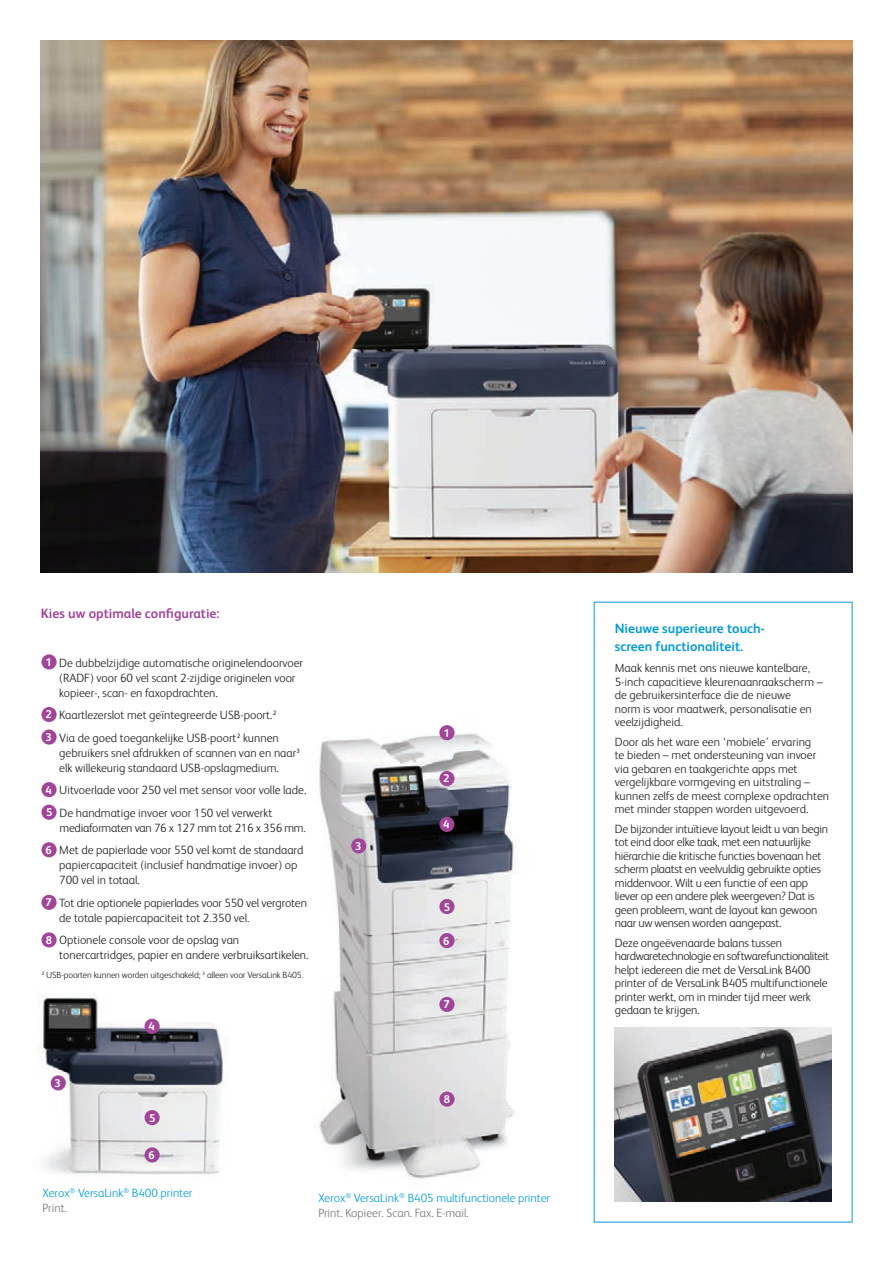
<style>
.page{position:relative;width:893px;height:1263px;background:#fff}
.page>*{position:absolute;margin:0;border:0;box-sizing:border-box;transform-origin:0 0}
.t1{font:700 13.5px/18px "Xerox Sans";color:#069bda}
.t2{font:700 13.5px "Xerox Sans";color:#a14599}
.t3{font:300 12px/13.5px "Xerox Sans";color:#231f20}
.t4{font:300 12px/13.5px "Xerox Sans";letter-spacing:-.02em;color:#231f20}
.t5{font:300 12px/15px "Xerox Sans";color:#069bda}
.t6{font:700 11.25px "Xerox Sans";color:#fff}
.t7{font:300 9px "Xerox Sans";letter-spacing:-.01em;color:#231f20}
.s1{font-weight:700;font-size:11.25px;color:#fff}
.s2{color:#76787b}
</style>
<div class="page">
<img style="left:38px;top:992px;width:188px;height:183px">
<div style="left:145px;top:1147px;width:15px;height:15px;background:#a14599;border-radius:50%"></div>
<div style="left:145px;top:1110px;width:15px;height:15px;background:#a14599;border-radius:50%"></div>
<div style="left:145px;top:1019px;width:15px;height:15px;background:#a14599;border-radius:50%"></div>
<img style="left:319px;top:725px;width:198px;height:454px">
<div style="left:351px;top:838px;width:15px;height:15px;background:#a14599;border-radius:50%"></div>
<div style="left:439px;top:771px;width:15px;height:15px;background:#a14599;border-radius:50%"></div>
<div style="left:439px;top:1091px;width:15px;height:16px;background:#a14599;border-radius:50%"></div>
<div style="left:439px;top:997px;width:15px;height:15px;background:#a14599;border-radius:50%"></div>
<div style="left:439px;top:933px;width:15px;height:15px;background:#a14599;border-radius:50%"></div>
<div style="left:439px;top:899px;width:15px;height:15px;background:#a14599;border-radius:50%"></div>
<div style="left:439px;top:817px;width:15px;height:15px;background:#a14599;border-radius:50%"></div>
<div style="left:439px;top:725px;width:15px;height:15px;background:#a14599;border-radius:50%"></div>
<img style="left:40px;top:40px;width:812px;height:532px">
<img style="left:615px;top:1027px;width:216px;height:174px">
<div style="left:41px;top:654px;width:16px;height:15px;background:#a14599;border-radius:50%"></div>
<div style="left:41px;top:707px;width:16px;height:15px;background:#a14599;border-radius:50%"></div>
<div style="left:41px;top:729px;width:16px;height:16px;background:#a14599;border-radius:50%"></div>
<div style="left:41px;top:782px;width:16px;height:15px;background:#a14599;border-radius:50%"></div>
<div style="left:41px;top:805px;width:16px;height:15px;background:#a14599;border-radius:50%"></div>
<div style="left:41px;top:842px;width:16px;height:15px;background:#a14599;border-radius:50%"></div>
<div style="left:41px;top:895px;width:16px;height:15px;background:#a14599;border-radius:50%"></div>
<div style="left:41px;top:932px;width:16px;height:15px;background:#a14599;border-radius:50%"></div>
<div style="left:51px;top:1075px;width:15px;height:15px;background:#a14599;border-radius:50%"></div>
<p class="t2" style="left:41px;top:604px;width:180px">Kies uw optimale configuratie:</p>
<p class="t3" style="left:59px;top:654px;width:245px;line-height:15px;text-indent:-14px"><span class="s1">1</span> De dubbelzijdige automatische originelendoorvoer (RADF) voor 60 vel scant 2-zijdige originelen voor kopieer-, scan- en faxopdrachten.</p>
<p class="t3" style="left:45px;top:703px;width:235px;line-height:22.5px"><span class="s1">2</span> Kaartlezerslot met geïntegreerde USB-poort.²<br><span class="s1">3</span> Via de goed toegankelijke USB-poort² kunnen</p>
<p class="t3" style="left:59px;top:744px;width:242px;line-height:15px">gebruikers snel afdrukken of scannen van en naar³ elk willekeurig standaard USB-opslagmedium.</p>
<p class="t3" style="left:45px;top:778px;width:262px;line-height:22.5px"><span class="s1">4</span> Uitvoerlade voor 250 vel met sensor voor volle lade.<br><span class="s1">5</span> De handmatige invoer voor 150 vel verwerkt</p>
<p class="t3" style="left:45px;top:816px;width:262px;line-height:22.5px;text-align:right">mediaformaten van 76 x 127 mm tot 216 x 356 mm.<br><span class="s1">6</span> Met de papierlade voor 550 vel komt de standaard</p>
<p class="t3" style="left:59px;top:857px;width:240px;line-height:15px">papiercapaciteit (inclusief handmatige invoer) op<br>700 vel in totaal.</p>
<p class="t3" style="left:59px;top:895px;width:249px;line-height:15px;text-indent:-14px"><span class="s1">7</span> Tot drie optionele papierlades voor 550 vel vergroten de totale papiercapaciteit tot 2.350 vel.</p>
<p class="t3" style="left:59px;top:932px;width:251px;line-height:15px;text-indent:-13px"><span class="s1">8</span> Optionele console voor de opslag van tonercartridges, papier en andere verbruiksartikelen.</p>
<p class="t7" style="left:41px;top:968px;width:263px">² USB-poorten kunnen worden uitgeschakeld; ³ alleen voor VersaLink B405.</p>
<p class="t6" style="left:148px;top:1019px;width:8px">4</p>
<p class="t6" style="left:355px;top:838px;width:8px">3</p>
<p class="t6" style="left:443px;top:725px;width:8px">1</p>
<p class="t6" style="left:443px;top:771px;width:8px">2</p>
<p class="t6" style="left:443px;top:817px;width:8px">4</p>
<p class="t6" style="left:444px;top:899px;width:8px">5</p>
<p class="t6" style="left:443px;top:933px;width:8px">6</p>
<p class="t6" style="left:443px;top:997px;width:8px">7</p>
<p class="t6" style="left:55px;top:1075px;width:8px">3</p>
<p class="t6" style="left:149px;top:1110px;width:8px">5</p>
<p class="t6" style="left:148px;top:1147px;width:8px">6</p>
<p class="t5" style="left:43px;top:1184px;width:151px">Xerox<sup>®</sup> VersaLink<sup>®</sup> B400 printer<br><span class="s2">Print.</span></p>
<p class="t6" style="left:444px;top:1091px;width:8px">8</p>
<p class="t5" style="left:318px;top:1190px;width:233px">Xerox<sup>®</sup> VersaLink<sup>®</sup> B405 multifunctionele printer<br><span class="s2">Print. Kopieer. Scan. Fax. E-mail.</span></p>
<p class="t1" style="left:615px;top:619px;width:151px">Nieuwe superieure touch&shy;screen functionaliteit.</p>
<p class="t3" style="left:615px;top:661px;width:209px">Maak kennis met ons nieuwe kantelbare, 5-inch capacitieve kleurenaanraakscherm – de gebruikersinterface die de nieuwe<br>norm is voor maatwerk, personalisatie en veelzijdigheid.</p>
<p class="t3" style="left:615px;top:734px;width:216px">Door als het ware een ‘mobiele’ ervaring<br>te bieden – met ondersteuning van invoer via gebaren en taakgerichte apps met vergelijkbare vormgeving en uitstraling – kunnen zelfs de meest complexe opdrachten met minder stappen worden uitgevoerd.</p>
<p class="t4" style="left:615px;top:821px;width:215px">De bijzonder intuïtieve layout leidt u van begin tot eind door elke taak, met een natuurlijke hiërarchie die kritische functies bovenaan het scherm plaatst en veelvuldig gebruikte opties middenvoor. Wilt u een functie of een app liever op een andere plek weergeven? Dat is geen probleem, want de layout kan gewoon naar uw wensen worden aangepast.</p>
<p class="t3" style="left:615px;top:935px;width:216px">Deze ongeëvenaarde balans tussen hardwaretechnologie en softwarefunctionaliteit helpt iedereen die met de VersaLink B400 printer of de VersaLink B405 multifunctionele printer werkt, om in minder tijd meer werk gedaan te krijgen.</p>
</div>
